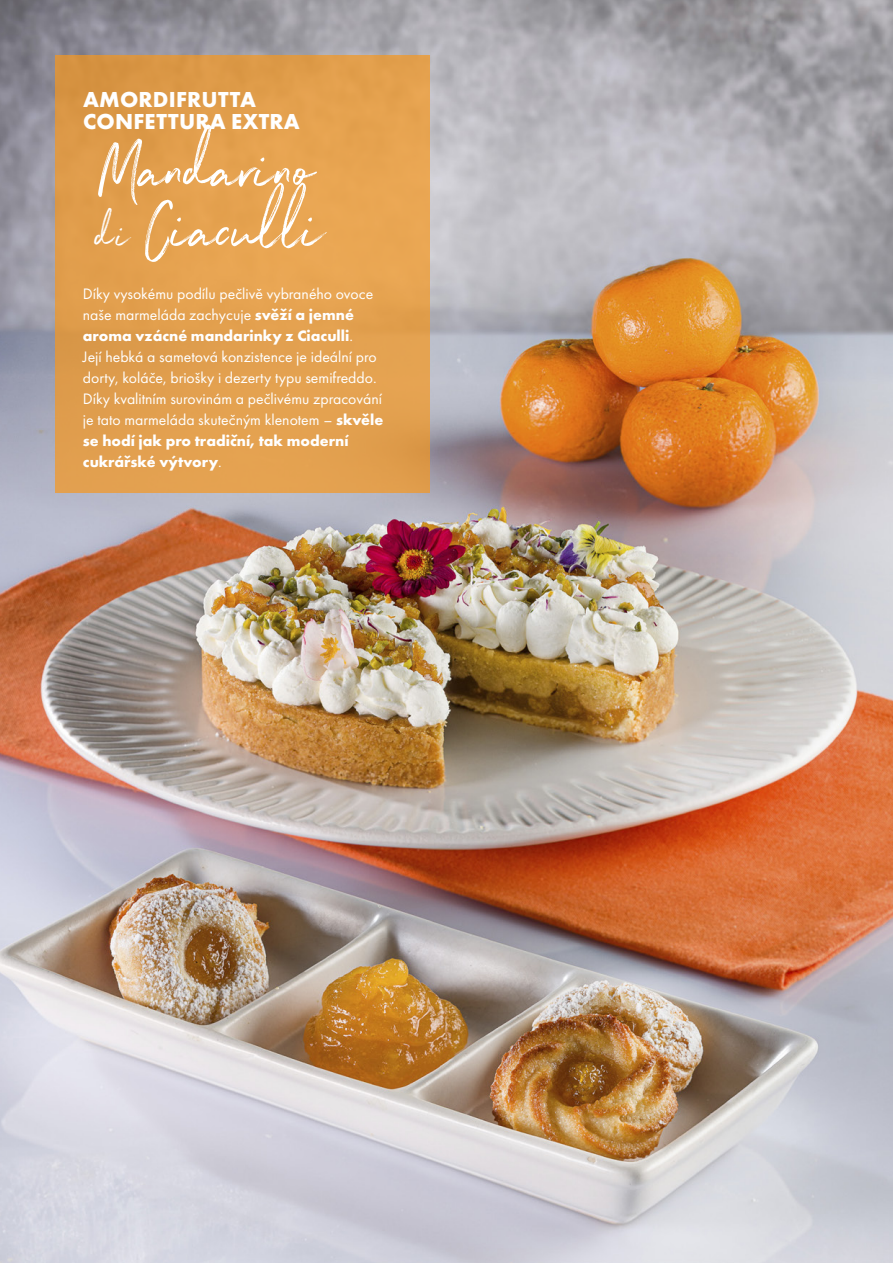
<style>
.page{position:relative;width:893px;height:1263px;background:#fff}
.page>*{position:absolute;margin:0;border:0;box-sizing:border-box;transform-origin:0 0}
.t1{font:75px "Northwell";color:#fff}
.t2{font:700 22.5px "Futura PT";letter-spacing:.01em;color:#fff}
.t3{font:15.75px/21px "Futura PT";color:#fff}
.s1{font-size:46.2px}
.s2{font-weight:700}
</style>
<div class="page">
<img style="left:0;top:0;width:893px;height:1263px">
<div style="left:55px;top:55px;width:374px;height:438px;background:#e3a04f"></div>
<p class="t2" style="left:83px;top:85px;width:174px">AMORDIFRUTTA</p>
<p class="t2" style="left:83px;top:107px;width:218px">CONFETTURA EXTRA</p>
<p class="t1" style="left:96px;top:115px;width:220px">Mandarino</p>
<p class="t1" style="left:96px;top:175px;width:230px"><span class="s1">di</span> Ciaculli</p>
<p class="t3" style="left:83px;top:283px;width:292px">Díky vysokému podílu pečlivě vybraného ovoce naše marmeláda zachycuje <span class="s2">svěží a jemné aroma vzácné mandarinky z Ciaculli</span>.</p>
<p class="t3" style="left:83px;top:346px;width:302px">Její hebká a sametová konzistence je ideální pro dorty, koláče, briošky i dezerty typu semifreddo.<br>Díky kvalitním surovinám a pečlivému zpracování je tato marmeláda skutečným klenotem – <span class="s2">skvěle se hodí jak pro tradiční, tak moderní cukrářské výtvory</span>.</p>
</div>
